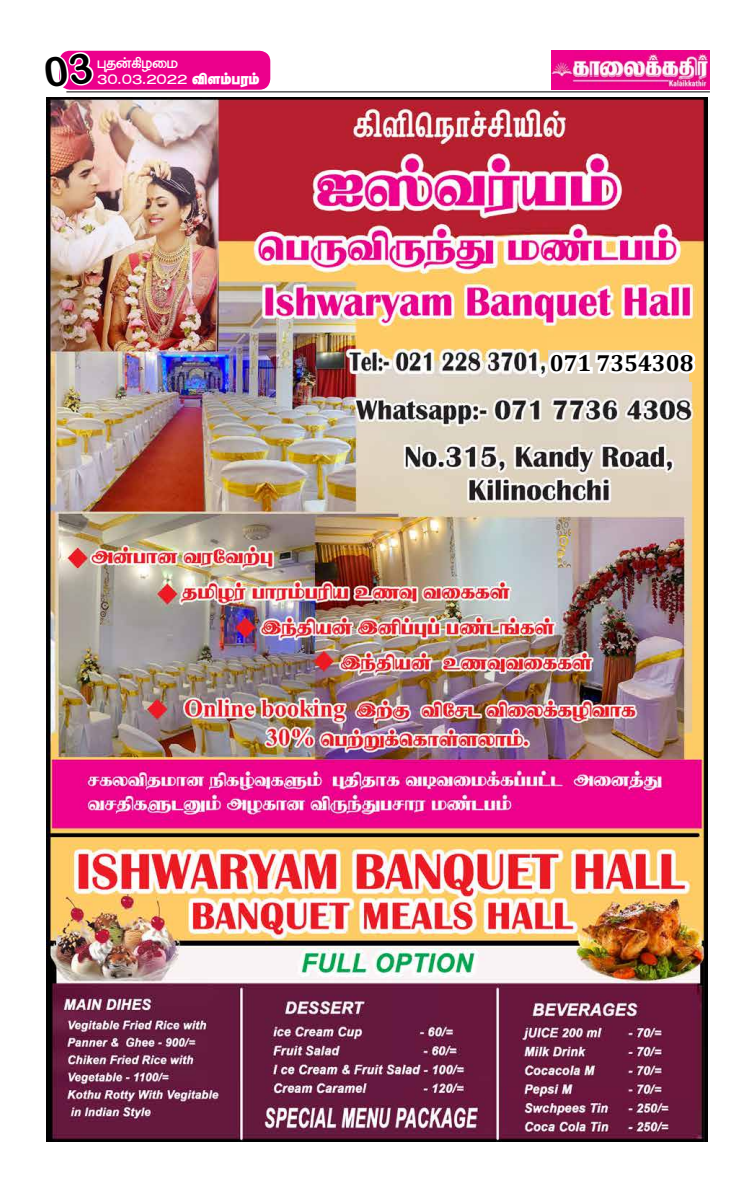
<style>
.page{position:relative;width:746px;height:1200px;background:#fff}
.page>*{position:absolute;margin:0;border:0;box-sizing:border-box;transform-origin:0 0}
.t1{font:700 23.4px "Cambria";color:#000}
.t2{font:19.6px "Pallavar";color:#fff}
.t3{font:19.2px/15.6px "Kambar";color:#fff}
.s1{font-family:"Maragadam";font-size:17.6px}
.s2{font-family:"Maragadam";font-size:19.5px}
</style>
<div class="page">
<hr style="left:66px;top:91px;width:643px;height:1px;background:#000">
<div style="left:59px;top:51px;width:211px;height:39px;background:#ec008c;border-radius:11px"></div>
<img style="left:551px;top:51px;width:158px;height:39px">
<img style="left:46px;top:97px;width:661px;height:1044px">
<div style="left:548px;top:343px;width:142px;height:39px;background:#ded5c6"></div>
<div style="left:689px;top:343px;width:13px;height:39px;background:#fc6"></div>
<div style="left:547px;top:337px;width:142px;height:12px;background:#fc6"></div>
<svg style="left:544px;top:347px;width:152px;height:31px"></svg>
<svg style="left:59px;top:50px;width:38px;height:43px"></svg>
<p class="t3" style="left:97px;top:56px;width:168px">A&gt;[þwç\<br>30.03.2022 <span class="s1">SÁDÃ«D</span></p>
<p class="t2" style="left:100px;top:56px;width:112px">Øk^¹Âþwç\</p>
<p class="t2" style="left:100px;top:72px;width:94px">04.03.2022</p>
<p class="t3" style="left:96px;top:59px;width:90px">]ºïâþwç\</p>
<p class="t3" style="left:96px;top:74px;width:164px">28.02.2022 <span class="s2">SÁDÃ«D</span></p>
<p class="t1" style="left:550px;top:346px;width:145px">071 7354308</p>
</div>
